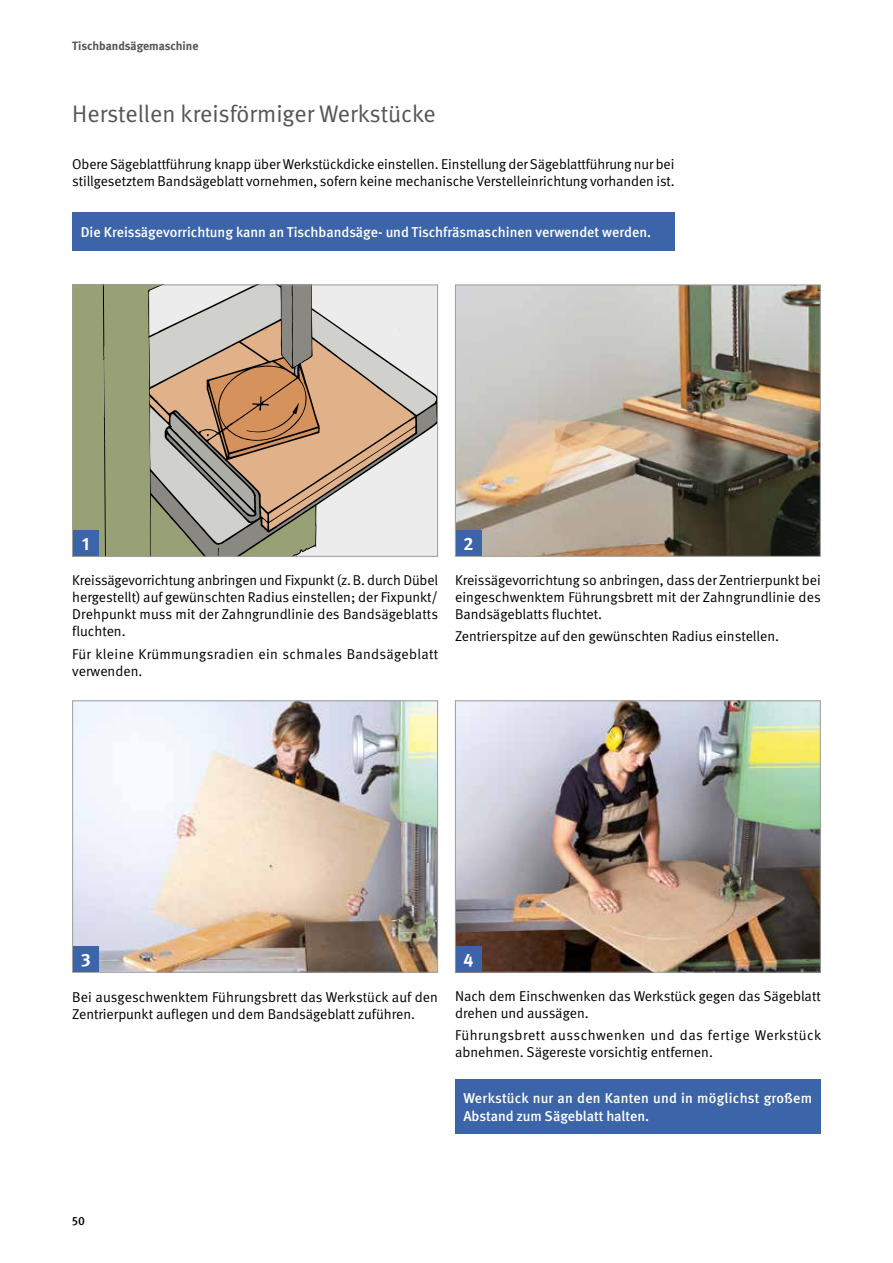
<style>
.page{position:relative;width:893px;height:1263px;background:#fff}
.page>*{position:absolute;margin:0;border:0;box-sizing:border-box;transform-origin:0 0}
.t1{font:24px "DGUV Meta";color:#565656}
.t2{font:700 18px "DGUV Meta";color:#fff}
.t3{font:14.25px/17.1px "DGUV Meta";color:#000}
.t4{font:500 14.25px/18px "DGUV Meta";color:#fff}
.t5{font:14.25px/17.1px "DGUV Meta";letter-spacing:.025em;color:#000}
.t6{font:14.25px/17.1px "DGUV Meta";letter-spacing:.02em;color:#000}
.t7{font:700 12px "DGUV Meta";letter-spacing:-.005em;color:#565656}
.t8{font:500 12px "DGUV Meta";color:#000}
</style>
<div class="page">
<div style="left:455px;top:1080px;width:366px;height:54px;background:#3c64a8"></div>
<div style="left:72px;top:213px;width:603px;height:38px;background:#3c64a8"></div>
<img style="left:457px;top:287px;width:362px;height:268px">
<div style="left:455px;top:285px;width:366px;height:272px;border:1px solid #9c9d9d"></div>
<div style="left:456px;top:530px;width:25px;height:26px;background:#3c64a8"></div>
<svg style="left:74px;top:287px;width:362px;height:268px;background:#bcb09a"></svg>
<div style="left:72px;top:285px;width:366px;height:272px;border:1px solid #9c9d9d"></div>
<div style="left:73px;top:530px;width:26px;height:26px;background:#3c64a8"></div>
<img style="left:74px;top:702px;width:362px;height:268px">
<div style="left:72px;top:700px;width:366px;height:272px;border:1px solid #9c9d9d"></div>
<div style="left:73px;top:946px;width:26px;height:26px;background:#3c64a8"></div>
<img style="left:457px;top:702px;width:362px;height:268px">
<div style="left:455px;top:700px;width:366px;height:272px;border:1px solid #9c9d9d"></div>
<div style="left:456px;top:946px;width:25px;height:26px;background:#3c64a8"></div>
<p class="t7" style="left:72px;top:39px;width:128px">Tischbandsägemaschine</p>
<h1 class="t1" style="left:72px;top:100px;width:365px">Herstellen kreisförmiger Werkstücke</h1>
<p class="t3" style="left:72px;top:156px;width:604px">Obere Sägeblattführung knapp über Werkstückdicke einstellen. Einstellung der Sägeblattführung nur bei stillgesetztem Bandsägeblatt vornehmen, sofern keine mechanische Verstelleinrichtung vorhanden ist.</p>
<p class="t4" style="left:81px;top:224px;width:572px">Die Kreissägevorrichtung kann an Tischbandsäge- und Tischfräsmaschinen verwendet werden.</p>
<p class="t2" style="left:82px;top:533px;width:9px">1</p>
<p class="t2" style="left:464px;top:533px;width:12px">2</p>
<p class="t3" style="left:72px;top:572px;width:367px;text-align:justify">Kreissägevorrichtung anbringen und Fixpunkt (z. B. durch Dübel hergestellt) auf gewünschten Radius einstellen; der Fixpunkt/ Drehpunkt muss mit der Zahngrundlinie des Bandsägeblatts fluchten.</p>
<p class="t6" style="left:72px;top:645px;width:367px">Für kleine Krümmungsradien ein schmales Bandsägeblatt verwenden.</p>
<p class="t3" style="left:455px;top:572px;width:367px;text-align:justify">Kreissägevorrichtung so anbringen, dass der Zentrierpunkt bei eingeschwenktem Führungsbrett mit der Zahngrundlinie des Bandsägeblatts fluchtet.</p>
<p class="t3" style="left:455px;top:628px;width:324px">Zentrierspitze auf den gewünschten Radius einstellen.</p>
<p class="t2" style="left:81px;top:949px;width:11px">3</p>
<p class="t2" style="left:463px;top:949px;width:11px">4</p>
<p class="t3" style="left:72px;top:989px;width:367px">Bei ausgeschwenktem Führungsbrett das Werkstück auf den<br>Zentrierpunkt auflegen und dem Bandsägeblatt zuführen.</p>
<p class="t3" style="left:455px;top:987px;width:367px">Nach dem Einschwenken das Werkstück gegen das Sägeblatt drehen und aussägen.</p>
<p class="t5" style="left:455px;top:1027px;width:368px">Führungsbrett ausschwenken und das fertige Werkstück abnehmen. Sägereste vorsichtig entfernen.</p>
<p class="t4" style="left:463px;top:1090px;width:350px">Werkstück nur an den Kanten und in möglichst großem<br>Abstand zum Sägeblatt halten.</p>
<p class="t8" style="left:72px;top:1213px;width:14px">50</p>
</div>
